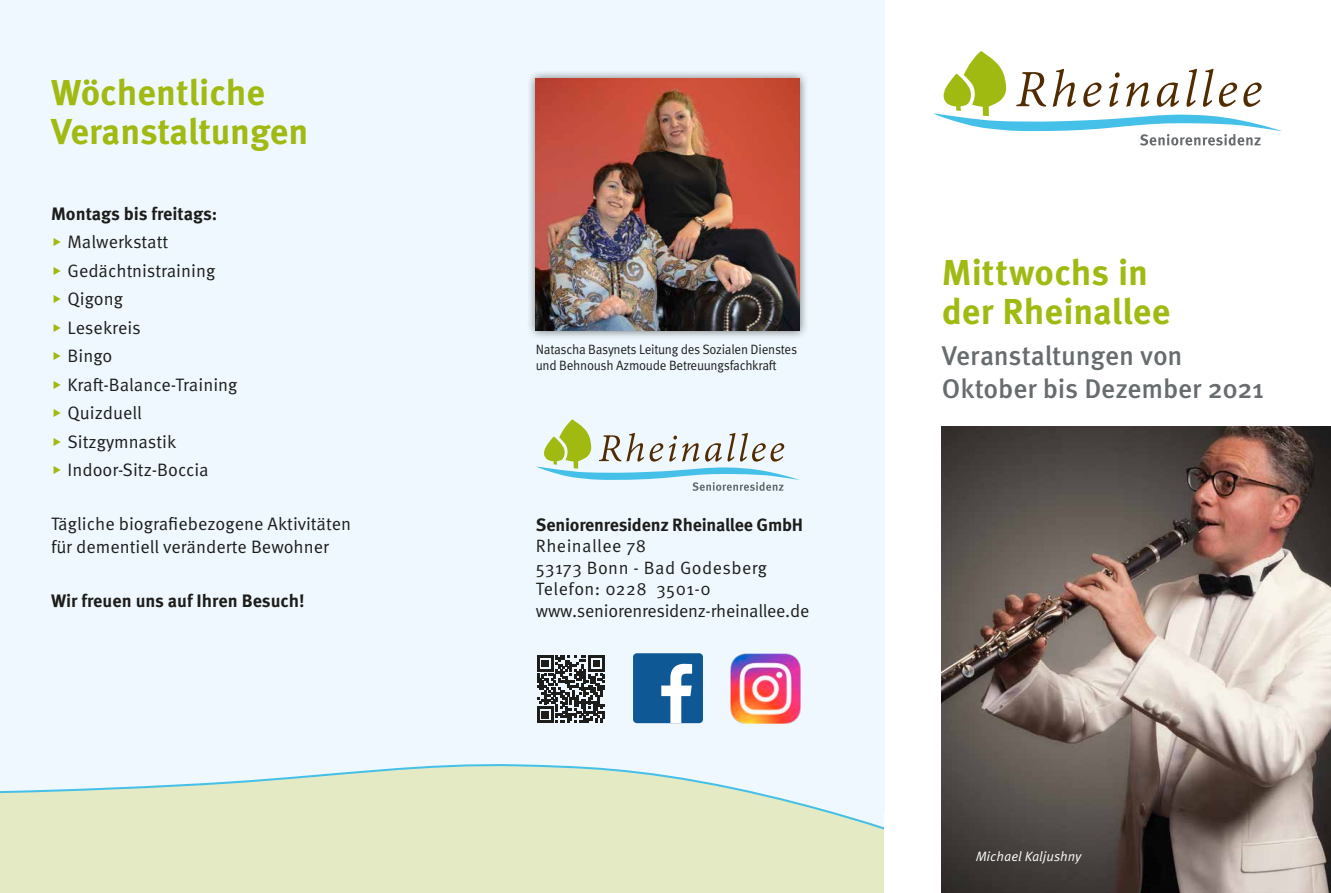
<style>
.page{position:relative;width:1331px;height:893px;background:#fff}
.page>*{position:absolute;margin:0;border:0;box-sizing:border-box;transform-origin:0 0}
.t1{font:700 36px/39px "Meta Pro";color:#a0ba12}
.t2{font:500 27px/32.4px "Meta Pro";letter-spacing:-.005em;color:#676c6f}
.t3{font:18px/22.5px "Meta Pro Norm";color:#1d1d1b}
.t4{font:700 18px "Meta Pro";color:#1d1d1b}
.t5{font:17.85px/21.5px "Meta Pro Norm";letter-spacing:.015em;color:#1d1d1b}
.t6{font:700 17.85px "Meta Pro";letter-spacing:-.01em;color:#1d1d1b}
.t7{font:13.5px/16.2px "Meta Pro Norm";letter-spacing:-.02em;color:#1d1d1b;scale:.95 1}
.t8{font:13.5px "Meta Pro Norm Ita";color:#fff}
.s1{color:#a0ba12}
</style>
<div class="page">
<div style="left:0;top:0;width:884px;height:834px;background:#eef8fe"></div>
<div style="left:0;top:833px;width:884px;height:60px;background:#e4eac3"></div>
<svg style="left:0;top:759px;width:885px;height:74px"></svg>
<svg style="left:933px;top:51px;width:349px;height:95px"></svg>
<svg style="left:536px;top:419px;width:264px;height:72px"></svg>
<div style="left:527px;top:69px;width:282px;height:271px;background:#1d1d1b;opacity:.6"></div>
<img style="left:536px;top:78px;width:263px;height:253px">
<div style="left:884px;top:813px;width:43px;height:80px;background:#fff"></div>
<img style="left:942px;top:427px;width:389px;height:466px">
<div style="left:633px;top:653px;width:70px;height:70px;background:#0e5995;border-radius:4px"></div>
<svg style="left:661px;top:664px;width:31px;height:59px"></svg>
<img style="left:730px;top:653px;width:70px;height:70px">
<svg style="left:537px;top:655px;width:68px;height:68px"></svg>
<h1 class="t1" style="left:51px;top:71px;width:259px">Wöchentliche<br>Veranstaltungen</h1>
<p class="t4" style="left:51px;top:200px;width:168px">Montags bis freitags:</p>
<p class="t3" style="left:51px;top:230px;width:119px"><span class="s1">◆</span> Malwerkstatt</p>
<p class="t3" style="left:51px;top:258px;width:166px"><span class="s1">◆</span> Gedächtnistraining</p>
<p class="t3" style="left:51px;top:287px;width:74px"><span class="s1">◆</span> Qigong</p>
<p class="t3" style="left:51px;top:315px;width:91px"><span class="s1">◆</span> Lesekreis</p>
<p class="t3" style="left:51px;top:344px;width:63px"><span class="s1">◆</span> Bingo</p>
<p class="t3" style="left:51px;top:372px;width:188px"><span class="s1">◆</span> Kraft-Balance-Training</p>
<p class="t3" style="left:51px;top:401px;width:92px"><span class="s1">◆</span> Quizduell</p>
<p class="t3" style="left:51px;top:429px;width:127px"><span class="s1">◆</span> Sitzgymnastik</p>
<p class="t3" style="left:51px;top:458px;width:159px"><span class="s1">◆</span> Indoor-Sitz-Boccia</p>
<p class="t3" style="left:51px;top:512px;width:302px">Tägliche biografiebezogene Aktivitäten für dementiell veränderte Bewohner</p>
<p class="t4" style="left:51px;top:587px;width:255px">Wir freuen uns auf Ihren Besuch!</p>
<p class="t7" style="left:536px;top:341px;width:277px">Natascha Basynets Leitung des Sozialen Dienstes und Behnoush Azmoude Betreuungsfachkraft</p>
<p class="t6" style="left:536px;top:511px;width:269px">Seniorenresidenz Rheinallee GmbH</p>
<p class="t5" style="left:536px;top:534px;width:275px">Rheinallee 78<br>53173 Bonn - Bad Godesberg<br>Telefon: 0228 3501-0 www.seniorenresidenz-rheinallee.de</p>
<h1 class="t1" style="left:942px;top:251px;width:230px">Mittwochs in der Rheinallee</h1>
<h2 class="t2" style="left:942px;top:338px;width:324px">Veranstaltungen von<br>Oktober bis Dezember 2021</h2>
<p class="t8" style="left:976px;top:846px;width:107px">Michael Kaljushny</p>
</div>
